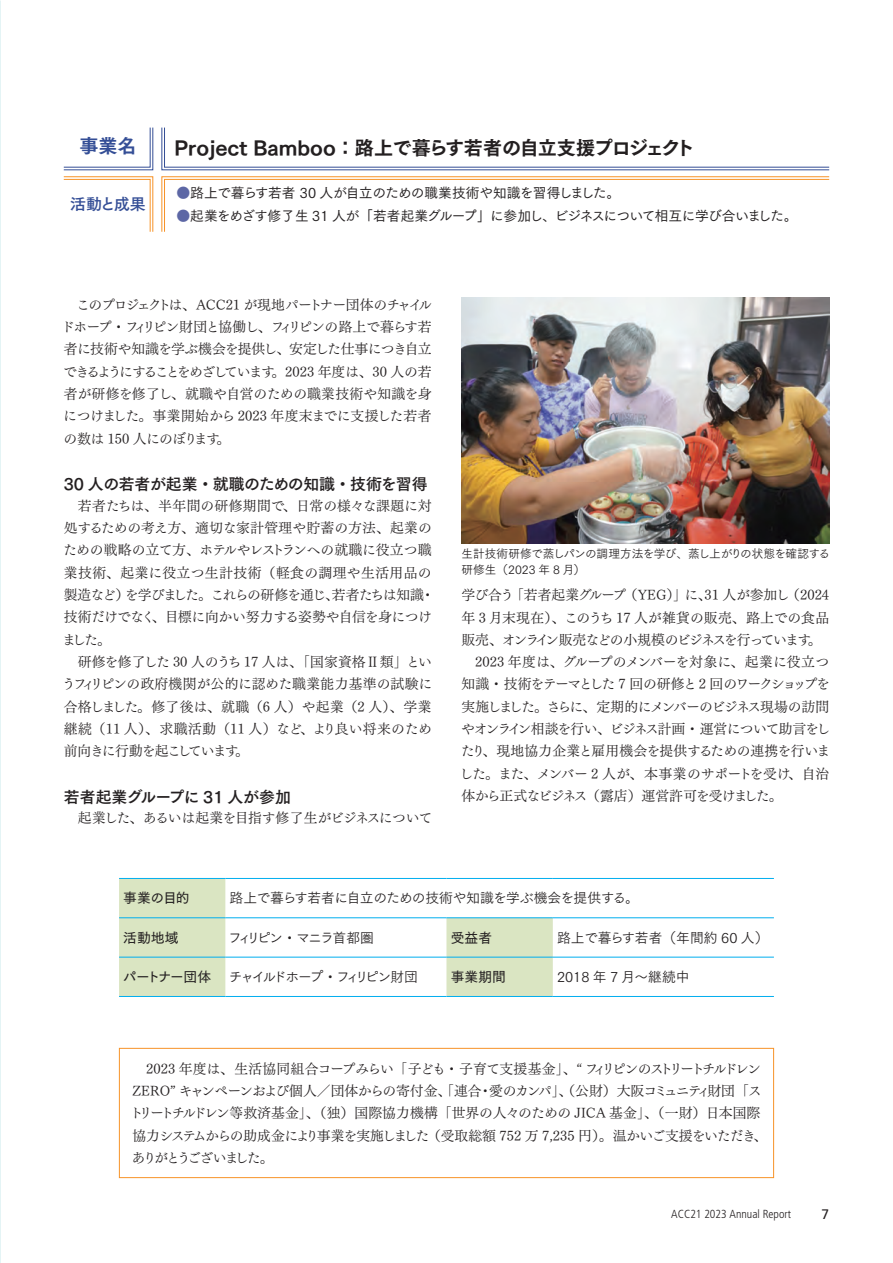
<style>
.page{position:relative;width:893px;height:1263px;background:#fff}
.page>*{position:absolute;margin:0;border:0;box-sizing:border-box;transform-origin:0 0}
.t1{font:19.2px "Tsuku Go Pro E";color:#231f20}
.t2{font:19.2px "Tsuku Go Pro E";color:#344e96}
.t3{font:15.9px "Tsuku Go Pro B";letter-spacing:-.025em;color:#231f20}
.t4{font:15.9px "Tsuku Go Pro B";letter-spacing:-.06em;color:#344e96}
.t5{font:13.8px/22.4px "Tsuku Min Pr 6 N R";letter-spacing:-.05em;color:#231f20}
.t6{font:13.8px/22.4px "Tsuku Min Pr 6 N R";letter-spacing:-.01em;color:#231f20}
.t7{font:13.8px/22.4px "Tsuku Min Pr 6 N R";letter-spacing:-.06em;color:#231f20}
.t8{font:13.8px/22.4px "Tsuku Min Pr 6 N R";letter-spacing:-.03em;color:#231f20;text-align:justify}
.t9{font:13.8px "Tsuku Go Pro M";letter-spacing:-.055em;color:#231f20}
.t10{font:13.8px "Tsuku Go Pr 5 N R";letter-spacing:-.05em;color:#231f20}
.t11{font:13.8px "Tsuku Go Pr 5 N D";color:#231f20}
.t12{font:13.8px "Tsuku Go Pr 5 N R";letter-spacing:-.005em;color:#231f20}
.t13{font:13.8px "Tsuku Go Pr 5 N R";letter-spacing:-.18em;color:#231f20}
.t14{font:13.8px "Tsuku Go Pr 5 N R";letter-spacing:-.13em;color:#231f20}
.t15{font:13.8px "Tsuku Go Pr 5 N D";letter-spacing:-.075em;color:#231f20}
.t16{font:13.8px "Frutiger LT Std";color:#231f20}
.t17{font:11.7px/15.9px "Tsuku Go Pr 5 N R";letter-spacing:-.015em;color:#231f20}
.t18{font:300 condensed 11.7px "Frutiger LT Std";color:#231f20}
.s1{color:#5d67a5}
</style>
<div class="page">
<div style="left:119px;top:1048px;width:655px;height:130px;border:1px solid #f79328"></div>
<svg style="left:119px;top:879px;width:434px;height:117px"></svg>
<hr style="left:119px;top:878px;width:106px;height:1px;background:#00aeef">
<hr style="left:225px;top:878px;width:221px;height:1px;background:#00aeef">
<hr style="left:446px;top:878px;width:107px;height:1px;background:#00aeef">
<hr style="left:553px;top:878px;width:221px;height:1px;background:#00aeef">
<hr style="left:119px;top:917px;width:106px;height:1px;background:#00aeef">
<hr style="left:225px;top:917px;width:221px;height:1px;background:#00aeef">
<hr style="left:446px;top:917px;width:107px;height:1px;background:#00aeef">
<hr style="left:553px;top:917px;width:221px;height:1px;background:#00aeef">
<hr style="left:119px;top:957px;width:106px;height:1px;background:#00aeef">
<hr style="left:225px;top:957px;width:221px;height:1px;background:#00aeef">
<hr style="left:446px;top:957px;width:107px;height:1px;background:#00aeef">
<hr style="left:553px;top:957px;width:221px;height:1px;background:#00aeef">
<hr style="left:119px;top:996px;width:106px;height:1px;background:#00aeef">
<hr style="left:225px;top:996px;width:221px;height:1px;background:#00aeef">
<hr style="left:446px;top:996px;width:107px;height:1px;background:#00aeef">
<hr style="left:553px;top:996px;width:221px;height:1px;background:#00aeef">
<svg style="left:63px;top:127px;width:90px;height:43px"></svg>
<svg style="left:161px;top:127px;width:669px;height:43px"></svg>
<svg style="left:63px;top:176px;width:90px;height:56px"></svg>
<svg style="left:161px;top:176px;width:669px;height:56px"></svg>
<img style="left:461px;top:298px;width:368px;height:245px">
<h1 class="t2" style="left:79px;top:128px;width:59px">事業名</h1>
<h1 class="t1" style="left:174px;top:131px;width:522px">Project Bamboo：路上で暮らす若者の自立支援プロジェクト</h1>
<p class="t9" style="left:176px;top:182px;width:445px"><span class="s1">●</span>路上で暮らす若者 30 人が自立のための職業技術や知識を習得しました。</p>
<p class="t9" style="left:176px;top:204px;width:622px"><span class="s1">●</span>起業をめざす修了生 31 人が「若者起業グループ」に参加し、ビジネスについて相互に学び合いました。</p>
<p class="t4" style="left:70px;top:190px;width:77px">活動と成果</p>
<p class="t8" style="left:61px;top:292px;width:372px">　このプロジェクトは、ACC21 が現地パートナー団体のチャイルドホープ・フィリピン財団と協働し、フィリピンの路上で暮らす若者に技術や知識を学ぶ機会を提供し、安定した仕事につき自立できるようにすることをめざしています。2023 年度は、30 人の若者が研修を修了し、就職や自営のための職業技術や知識を身につけました。事業開始から 2023 年度末までに支援した若者の数は 150 人にのぼります。</p>
<p class="t3" style="left:64px;top:470px;width:365px">30 人の若者が起業・就職のための知識・技術を習得</p>
<p class="t6" style="left:62px;top:493px;width:374px">　若者たちは、半年間の研修期間で、日常の様々な課題に対処するための考え方、適切な家計管理や貯蓄の方法、起業のための戦略の立て方、ホテルやレストランへの就職に役立つ職業技術、起業に役立つ生計技術（軽食の調理や生活用品の製造など）を学びました。これらの研修を通じ、若者たちは知識・技術だけでなく、目標に向かい努力する姿勢や自信を身につけました。<br>　研修を修了した 30 人のうち 17 人は、「国家資格Ⅱ類」というフィリピンの政府機関が公的に認めた職業能力基準の試験に合格しました。修了後は、就職（6 人）や起業（2 人）、学業継続（11 人）、求職活動（11 人）など、より良い将来のため前向きに行動を起こしています。</p>
<p class="t3" style="left:64px;top:783px;width:229px">若者起業グループに 31 人が参加</p>
<p class="t5" style="left:64px;top:805px;width:370px">　起業した、あるいは起業を目指す修了生がビジネスについて</p>
<p class="t17" style="left:461px;top:545px;width:370px">生計技術研修で蒸しパンの調理方法を学び、蒸し上がりの状態を確認する研修生（2023 年 8 月）</p>
<p class="t5" style="left:460px;top:582px;width:372px">学び合う「若者起業グループ（YEG）」に、31 人が参加し（2024年 3 月末現在）、このうち 17 人が雑貨の販売、路上での食品販売、オンライン販売などの小規模のビジネスを行っています。　2023 年度は、グループのメンバーを対象に、起業に役立つ知識・技術をテーマとした 7 回の研修と 2 回のワークショップを実施しました。さらに、定期的にメンバーのビジネス現場の訪問やオンライン相談を行い、ビジネス計画・運営について助言をしたり、現地協力企業と雇用機会を提供するための連携を行いました。また、メンバー 2 人が、本事業のサポートを受け、自治体から正式なビジネス（露店）運営許可を受けました。</p>
<p class="t11" style="left:123px;top:886px;width:68px">事業の目的</p>
<p class="t10" style="left:230px;top:886px;width:411px">路上で暮らす若者に自立のための技術や知識を学ぶ機会を提供する。</p>
<p class="t11" style="left:123px;top:925px;width:57px">活動地域</p>
<p class="t14" style="left:228px;top:925px;width:147px">フィリピン・マニラ首都圏</p>
<p class="t11" style="left:451px;top:925px;width:43px">受益者</p>
<p class="t12" style="left:557px;top:925px;width:213px">路上で暮らす若者（年間約 60 人）</p>
<p class="t15" style="left:123px;top:965px;width:90px">パートナー団体</p>
<p class="t13" style="left:229px;top:965px;width:191px">チャイルドホープ・フィリピン財団</p>
<p class="t11" style="left:451px;top:965px;width:57px">事業期間</p>
<p class="t10" style="left:557px;top:965px;width:134px">2018 年 7 月～継続中</p>
<p class="t7" style="left:130px;top:1055px;width:639px">　2023 年度は、生活協同組合コープみらい「子ども・子育て支援基金」、“ フィリピンのストリートチルドレンZERO” キャンペーンおよび個人／団体からの寄付金、「連合・愛のカンパ」、（公財）大阪コミュニティ財団「ストリートチルドレン等救済基金」、（独）国際協力機構「世界の人々のための JICA 基金」、（一財）日本国際協力システムからの助成金により事業を実施しました（受取総額 752 万 7,235 円）。温かいご支援をいただき、ありがとうございました。</p>
<p class="t18" style="left:671px;top:1208px;width:121px">ACC21 2023 Annual Report</p>
<p class="t16" style="left:821px;top:1206px;width:9px">7</p>
</div>
